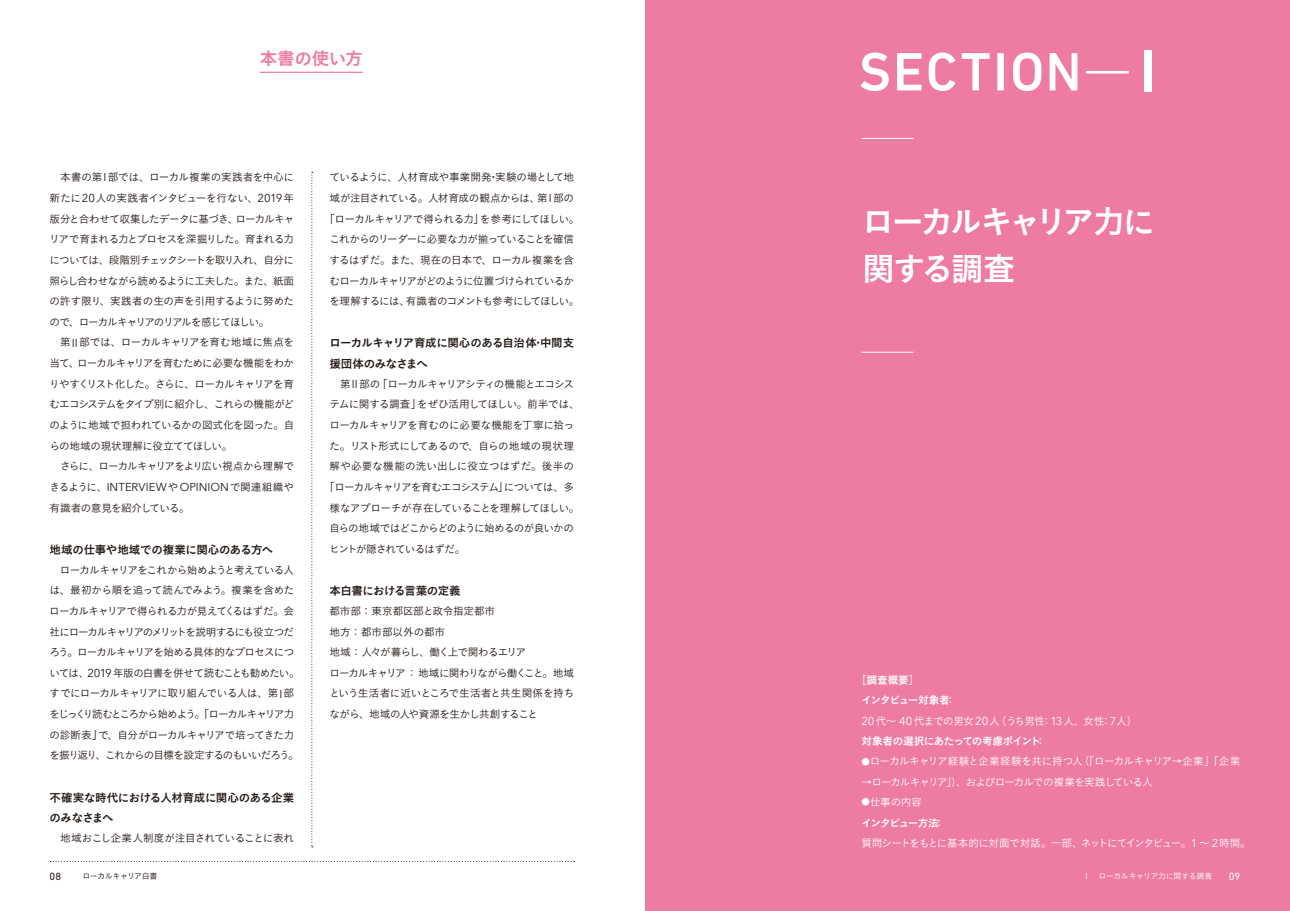
<style>
.page{position:relative;width:1290px;height:911px;background:#fff}
.page>*{position:absolute;margin:0;border:0;box-sizing:border-box;transform-origin:0 0}
.t1{font:500 54.88px "DIN Next LT Pro";letter-spacing:.035em;color:#fff}
.t2{font:32.75px/46.9px "Koburina Go Std W6";letter-spacing:-.095em;color:#fff}
.t3{font:17.75px "Koburina Go Std W6";letter-spacing:-.025em;color:#ed7ba2}
.t4{font:11.5px/20.6px "Koburina Go Std W6";letter-spacing:-.04em;color:#231916}
.t5{font:11.38px "Avenir Next LT Pro";color:#231916}
.t6{font:10.62px/20.6px "Koburina Go Std W3";letter-spacing:-.07em;color:#231916;text-align:justify}
.t7{font:10.62px/20.6px "Koburina Go Std W3";letter-spacing:-.045em;color:#231916}
.t8{font:10.62px "Koburina Go Std W3";letter-spacing:-.075em;color:#fff}
.t9{font:10.62px "Koburina Go Std W3";letter-spacing:-.04em;color:#231916}
.t10{font:10.62px "Koburina Go Std W3";letter-spacing:-.09em;color:#231916}
.t11{font:10.62px "Koburina Go Std W3";letter-spacing:-.1em;color:#fff}
.t12{font:10.62px "Koburina Go Std W3";letter-spacing:-.095em;color:#231916}
.t13{font:10.62px "Koburina Go Std W3";letter-spacing:-.035em;color:#231916}
.t14{font:10.62px "Koburina Go Std W3";letter-spacing:.01em;color:#231916}
.t15{font:10.62px "Koburina Go Std W6";letter-spacing:-.05em;color:#fff}
.t16{font:10.62px/20.6px "Koburina Go Std W6";letter-spacing:-.04em;color:#fff}
.t17{font:10.62px "Koburina Go Std W6";letter-spacing:-.125em;color:#fff}
.t18{font:10.62px "DIN Next Rounded LT Pro";color:#231916}
.t19{font:10.62px "DIN Next Rounded LT Pro";color:#fff}
.t20{font:8px "Koburina Go Std W3";letter-spacing:-.045em;color:#fff}
.t21{font:8px "Koburina Go Std W3";letter-spacing:-.055em;color:#231916}
.s1{font-family:"Avenir Next LT Pro";font-size:11.38px}
.s2{font-family:"Gothic BBB Pro";font-weight:500}
.s3{font-family:"Koburina Go Std W3";font-size:10.62px}
.s4{font-family:"Gothic BBB Pro";font-weight:500;font-size:10.62px}
.s5{font-family:"Futo Go B101 Pro";font-weight:700}
.s6{font-weight:300}
.s7{font-family:"Yu Gothic Std B";font-weight:400;font-size:53.12px}
.s8{font-family:"Gothic BBB Pro";font-weight:500;font-size:8.5px}
</style>
<div class="page">
<div style="left:645px;top:0;width:645px;height:911px;background:#ed7ba2"></div>
<svg style="left:50px;top:861px;width:525px;height:1px"></svg>
<svg style="left:311px;top:172px;width:2px;height:675px"></svg>
<hr style="left:260px;top:72px;width:103px;height:1px;background:#ed7ba2">
<hr style="left:861px;top:138px;width:53px;height:1px;background:#fff">
<hr style="left:861px;top:352px;width:53px;height:1px;background:#fff">
<h3 class="t3" style="left:260px;top:45px;width:105px">本書の使い方</h3>
<p class="t6" style="left:49px;top:167px;width:246px;text-indent:11px">本書の第<span class="s1">I</span>部では<span class="s2">、</span>ローカル複業の実践者を中心に新たに<span class="s1">20</span>人の実践者インタビューを行ない<span class="s2">、</span><span class="s1">2019</span>年版分と合わせて収集したデータに基づき<span class="s2">、</span>ローカルキャリアで育まれる力とプロセスを深掘りした<span class="s2">。</span>育まれる力については<span class="s2">、</span>段階別チェックシートを取り入れ<span class="s2">、</span>自分に照らし合わせながら読めるように工夫した<span class="s2">。</span>また<span class="s2">、</span>紙面の許す限り<span class="s2">、</span>実践者の生の声を引用するように努めたので<span class="s2">、</span>ローカルキャリアのリアルを感じてほしい<span class="s2">。</span></p>
<p class="t6" style="left:49px;top:332px;width:246px;text-indent:11px">第<span class="s1">II</span>部では<span class="s2">、</span>ローカルキャリアを育む地域に焦点を当て<span class="s2">、</span>ローカルキャリアを育むために必要な機能をわかりやすくリスト化した<span class="s2">。</span>さらに<span class="s2">、</span>ローカルキャリアを育むエコシステムをタイプ別に紹介し<span class="s2">、</span>これらの機能がどのように地域で担われているかの図式化を図った<span class="s2">。</span>自らの地域の現状理解に役立ててほしい<span class="s2">。</span></p>
<p class="t12" style="left:60px;top:458px;width:236px">さらに<span class="s2">、</span>ローカルキャリアをより広い視点から理解で</p>
<p class="t5" style="left:49px;top:480px;width:246px"><span class="s3">きるように</span><span class="s4">、</span>INTERVIEW<span class="s3">や</span>OPINION<span class="s3">で関連組織や</span></p>
<p class="t6" style="left:50px;top:497px;width:142px">有識者の意見を紹介している<span class="s2">。</span></p>
<p class="t4" style="left:50px;top:539px;width:225px">地域の仕事や地域での複業に関心のある方へ</p>
<p class="t6" style="left:49px;top:559px;width:252px;text-align:center">ローカルキャリアをこれから始めようと考えている人<br>は<span class="s2">、</span>最初から順を追って読んでみよう<span class="s2">。</span>複業を含めたローカルキャリアで得られる力が見えてくるはずだ<span class="s2">。</span>会社にローカルキャリアのメリットを説明するにも役立つだろう<span class="s2">。</span>ローカルキャリアを始める具体的なプロセスについては<span class="s2">、</span><span class="s1">2019</span> 年版の白書を併せて読むことも勧めたい<span class="s2">。</span>すでにローカルキャリアに取り組んでいる人は<span class="s2">、</span>第 <span class="s1">I</span> 部をじっくり読むところから始めよう<span class="s2">。「</span>ローカルキャリア力の診断表<span class="s2">」</span>で<span class="s2">、</span>自分がローカルキャリアで培ってきた力を振り返り<span class="s2">、</span>これからの目標を設定するのもいいだろう<span class="s2">。</span></p>
<p class="t4" style="left:50px;top:787px;width:246px">不確実な時代における人材育成に関心のある企業のみなさまへ</p>
<p class="t9" style="left:60px;top:830px;width:235px">地域おこし企業人制度が注目されていることに表れ</p>
<p class="t6" style="left:324px;top:167px;width:257px;text-align:center">ているように<span class="s2">、</span>人材育成や事業開発<span class="s2">・</span>実験の場として地域が注目されている<span class="s2">。</span>人材育成の観点からは<span class="s2">、</span>第 <span class="s1">I</span> 部の<span class="s2">「</span>ローカルキャリアで得られる力<span class="s2">」</span>を参考にしてほしい<span class="s2">。</span>これからのリーダーに必要な力が揃っていることを確信するはずだ<span class="s2">。</span>また<span class="s2">、</span>現在の日本で<span class="s2">、</span>ローカル複業を含むローカルキャリアがどのように位置づけられているかを理解するには<span class="s2">、</span>有識者のコメントも参考にしてほしい<span class="s2">。</span></p>
<p class="t4" style="left:329px;top:333px;width:246px">ローカルキャリア育成に関心のある自治体<span class="s5">・</span>中間支援団体のみなさまへ</p>
<p class="t6" style="left:340px;top:373px;width:236px">第 <span class="s1">II</span> 部の<span class="s2">「</span>ローカルキャリアシティの機能とエコシス</p>
<p class="t9" style="left:329px;top:396px;width:252px">テムに関する調査<span class="s2">」</span>をぜひ活用してほしい<span class="s2">。</span>前半では<span class="s2">、</span></p>
<p class="t13" style="left:329px;top:417px;width:246px">ローカルキャリアを育むのに必要な機能を丁寧に拾っ</p>
<p class="t9" style="left:329px;top:438px;width:246px">た<span class="s2">。</span>リスト形式にしてあるので<span class="s2">、</span>自らの地域の現状理</p>
<p class="t14" style="left:329px;top:458px;width:246px">解や必要な機能の洗い出しに役立つはずだ<span class="s2">。</span>後半の</p>
<p class="t10" style="left:324px;top:479px;width:252px"><span class="s2">「</span>ローカルキャリアを育むエコシステム<span class="s2">」</span>については<span class="s2">、</span>多</p>
<p class="t6" style="left:329px;top:497px;width:252px">様なアプローチが存在していることを理解してほしい<span class="s2">。</span></p>
<p class="t6" style="left:329px;top:518px;width:246px">自らの地域ではどこからどのように始めるのが良いかの</p>
<p class="t10" style="left:329px;top:541px;width:138px">ヒントが隠されているはずだ<span class="s2">。</span></p>
<p class="t4" style="left:329px;top:580px;width:133px">本白書における言葉の定義</p>
<p class="t7" style="left:329px;top:600px;width:246px">都市部<span class="s2">：</span>東京都区部と政令指定都市<br>地方<span class="s2">：</span>都市部以外の都市<br>地域<span class="s2">：</span>人々が暮らし<span class="s2">、</span>働く上で関わるエリア<br>ローカルキャリア<span class="s2">：</span>地域に関わりながら働くこと<span class="s2">。</span>地域という生活者に近いところで生活者と共生関係を持ちながら<span class="s2">、</span>地域の人や資源を生かし共創すること</p>
<h1 class="t1" style="left:859px;top:40px;width:317px">SECTION<span class="s6">—</span><span class="s7">Ⅰ</span></h1>
<h2 class="t2" style="left:862px;top:199px;width:295px">ローカルキャリア力に関する調査</h2>
<p class="t16" style="left:861px;top:669px;width:96px;text-indent:-5px"><span class="s5">［</span>調査概要<span class="s5">］<br></span>インタビュー対象者<span class="s5">：</span></p>
<p class="t8" style="left:861px;top:712px;width:277px"><span class="s1">20</span> 代<span class="s2">～</span> <span class="s1">40</span> 代までの男女 <span class="s1">20</span>人<span class="s2">（</span>うち男性<span class="s2">：</span><span class="s1">13</span>人<span class="s2">、</span>女性<span class="s2">：</span><span class="s1">7</span>人<span class="s2">）</span></p>
<p class="t15" style="left:861px;top:733px;width:186px">対象者の選択にあたっての考慮ポイント<span class="s5">：</span></p>
<p class="t8" style="left:861px;top:753px;width:380px"><span class="s8">●</span>ローカルキャリア経験と企業経験を共に持つ人<span class="s2">（「</span>ローカルキャリア<span class="s2">→</span>企業<span class="s2">」「</span>企業</p>
<p class="t11" style="left:861px;top:774px;width:293px"><span class="s2">→</span>ローカルキャリア<span class="s2">」）、</span>およびローカルでの複業を実践している人</p>
<p class="t8" style="left:861px;top:794px;width:62px"><span class="s8">●</span>仕事の内容</p>
<p class="t17" style="left:861px;top:814px;width:85px">インタビュー方法<span class="s5">：</span></p>
<p class="t8" style="left:861px;top:835px;width:391px">質問シートをもとに基本的に対面で対話<span class="s2">。</span>一部<span class="s2">、</span>ネットにてインタビュー<span class="s2">。</span><span class="s1">1</span> <span class="s2">～</span> <span class="s1">2</span>時間<span class="s2">。</span></p>
<p class="t18" style="left:50px;top:870px;width:13px">08</p>
<p class="t21" style="left:82px;top:870px;width:77px">ローカルキャリア白書</p>
<p class="t19" style="left:1229px;top:870px;width:13px">09</p>
<p class="t20" style="left:1074px;top:870px;width:139px">　Ⅰ　ローカルキャリア力に関する調査</p>
</div>
